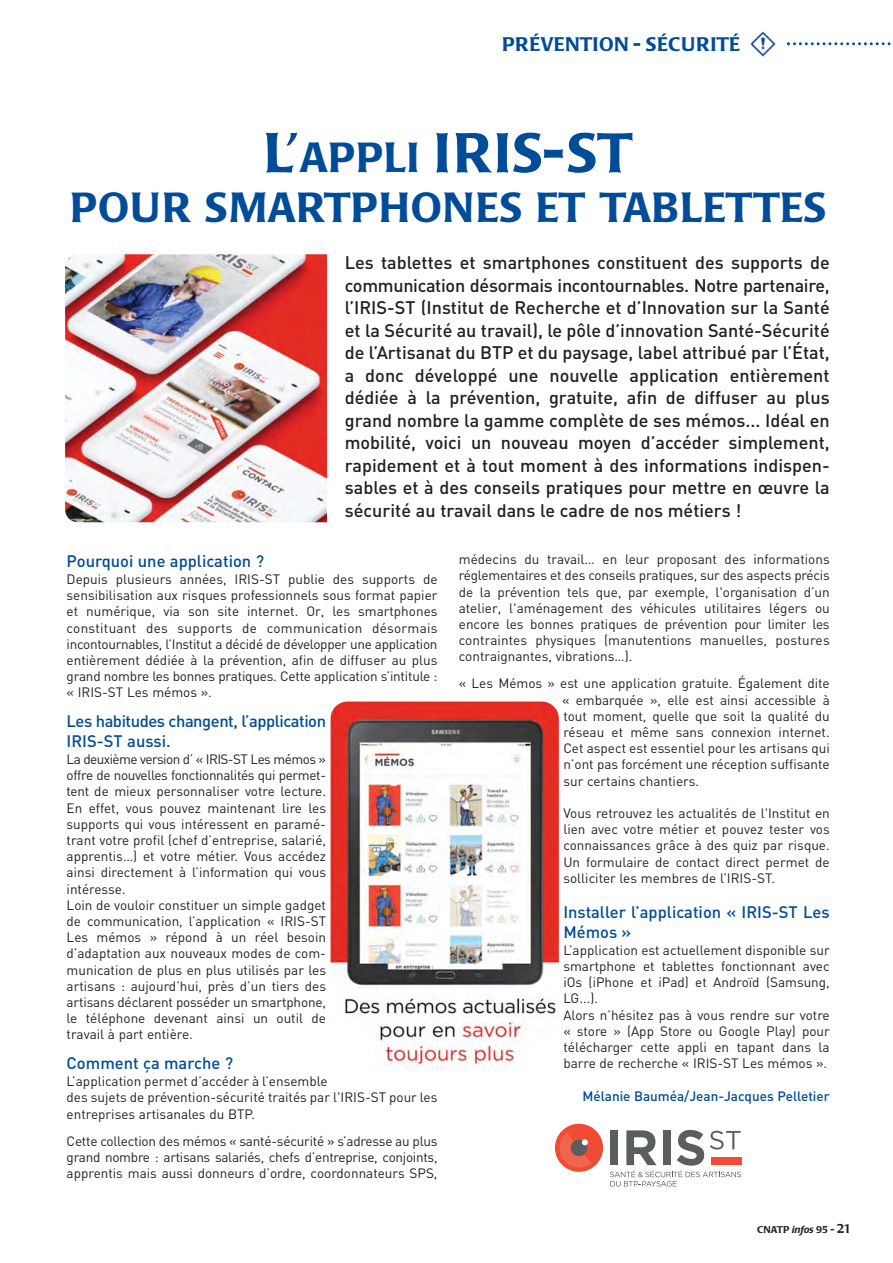
<style>
.page{position:relative;width:893px;height:1263px;background:#fff}
.page>*{position:absolute;margin:0;border:0;box-sizing:border-box;transform-origin:0 0}
.t1{font:500 55.5px "Poppl Laudatio";letter-spacing:.03em;color:#004c98}
.t2{font:500 41.7px "Poppl Laudatio";color:#004c98}
.t3{font:500 19.5px "Poppl Laudatio";letter-spacing:.02em;color:#004c98}
.t4{font:500 18px/22.5px "DIN";color:#231f20;text-align:justify}
.t5{font:500 16.5px/19.8px "DIN";color:#004c98}
.t6{font:500 16.5px/19.8px "DIN";letter-spacing:-.025em;color:#004c98}
.t7{font:13.5px/16.2px "DIN";color:#231f20;text-align:justify}
.t8{font:500 13.5px "DIN";color:#004c98}
.t9{font:500 9.75px "Poppl Laudatio";color:#231f20}
.s1{font-size:41.7px}
.s2{font-style:italic}
.s3{font-size:12.75px}
</style>
<div class="page">
<img style="left:65px;top:254px;width:261px;height:268px">
<div style="left:554px;top:1124px;width:48px;height:48px;background:#f04c33;border-radius:50%"></div>
<svg style="left:610px;top:1130px;width:130px;height:56px"></svg>
<div style="left:710px;top:1157px;width:31px;height:8px;background:#f04c33"></div>
<svg style="left:559px;top:1132px;width:32px;height:35px"></svg>
<img style="left:750px;top:31px;width:26px;height:26px">
<svg style="left:787px;top:42px;width:104px;height:3px"></svg>
<img style="left:330px;top:702px;width:228px;height:379px;border-radius:17px">
<h3 class="t3" style="left:502px;top:36px;width:239px">PRÉVENTION - SÉCURITÉ</h3>
<h1 class="t1" style="left:263px;top:130px;width:370px">L’<span class="s1">APPLI</span> IRIS-ST</h1>
<h2 class="t2" style="left:70px;top:190px;width:757px">POUR SMARTPHONES ET TABLETTES</h2>
<p class="t4" style="left:344px;top:253px;width:486px">Les tablettes et smartphones constituent des supports de communication désormais incontournables. Notre partenaire, l’IRIS-ST (Institut de Recherche et d’Innovation sur la Santé et la Sécurité au travail), le pôle d’innovation Santé-Sécurité de l’Artisanat du BTP et du paysage, label attribué par l’État, a donc développé une nouvelle application entièrement dédiée à la prévention, gratuite, afin de diffuser au plus grand nombre la gamme complète de ses mémos... Idéal en mobilité, voici un nouveau moyen d’accéder simplement, rapidement et à tout moment à des informations indispen&shy;sables et à des conseils pratiques pour mettre en œuvre la sécurité au travail dans le cadre de nos métiers !</p>
<p class="t5" style="left:67px;top:553px;width:199px">Pourquoi une application ?</p>
<p class="t7" style="left:67px;top:573px;width:372px">Depuis plusieurs années, IRIS-ST publie des supports de sensibilisation aux risques professionnels sous format papier et numérique, via son site internet. Or, les smartphones constituant des supports de communication désormais incontournables, l’Institut a décidé de développer une application entièrement dédiée à la prévention, afin de diffuser au plus grand nombre les bonnes pratiques. Cette application s’intitule : « IRIS-ST Les mémos ».</p>
<p class="t6" style="left:67px;top:713px;width:261px">Les habitudes changent, l’application<br>IRIS-ST aussi.</p>
<p class="t7" style="left:67px;top:753px;width:261px;text-align:left">La deuxième version d’ « IRIS-ST Les mémos » offre de nouvelles fonctionnalités qui permet&shy;tent de mieux personnaliser votre lecture.<br>En effet, vous pouvez maintenant lire les supports qui vous intéressent en paramé&shy;trant votre profil (chef d’entreprise, salarié, apprentis…) et votre métier. Vous accédez ainsi directement à l’information qui vous intéresse.<br>Loin de vouloir constituer un simple gadget de communication, l’application « IRIS-ST Les mémos » répond à un réel besoin d’adaptation aux nouveaux modes de com&shy;munication de plus en plus utilisés par les artisans : aujourd’hui, près d’un tiers des artisans déclarent posséder un smartphone, le téléphone devenant ainsi un outil de travail à part entière.</p>
<p class="t5" style="left:67px;top:1055px;width:168px">Comment ça marche ?</p>
<p class="t7" style="left:67px;top:1075px;width:372px;text-align:left">L’application permet d’accéder à l’ensemble<br>des sujets de prévention-sécurité traités par l'IRIS-ST pour les entreprises artisanales du BTP.</p>
<p class="t7" style="left:67px;top:1134px;width:372px">Cette collection des mémos « santé-sécurité » s’adresse au plus grand nombre : artisans salariés, chefs d’entreprise, conjoints, apprentis mais aussi donneurs d’ordre, coordonnateurs SPS,</p>
<p class="t7" style="left:458px;top:553px;width:372px">médecins du travail… en leur proposant des informations réglementaires et des conseils pratiques, sur des aspects précis de la prévention tels que, par exemple, l'organisation d’un atelier, l'aménagement des véhicules utilitaires légers ou encore les bonnes pratiques de prévention pour limiter les contraintes physiques (manutentions manuelles, postures contraignantes, vibrations…).</p>
<p class="t7" style="left:561px;top:677px;width:269px;text-indent:-103px">« Les Mémos » est une application gratuite. Également dite « embarquée », elle est ainsi accessible à tout moment, quelle que soit la qualité du réseau et même sans connexion internet.<br>Cet aspect est essentiel pour les artisans qui n’ont pas forcément une réception suffisante sur certains chantiers.</p>
<p class="t7" style="left:563px;top:807px;width:268px">Vous retrouvez les actualités de l'Institut en lien avec votre métier et pouvez tester vos connaissances grâce à des quiz par risque.<br>Un formulaire de contact direct permet de solliciter les membres de l’IRIS-ST.</p>
<p class="t5" style="left:563px;top:904px;width:268px">Installer l’application « IRIS-ST Les<br>Mémos »</p>
<p class="t7" style="left:563px;top:943px;width:268px;text-align:left">L’application est actuellement disponible sur smartphone et tablettes fonctionnant avec iOs (iPhone et iPad) et Androïd (Samsung, LG...).<br>Alors n’hésitez pas à vous rendre sur votre « store » (App Store ou Google Play) pour télécharger cette appli en tapant dans la barre de recherche « IRIS-ST Les mémos ».</p>
<p class="t8" style="left:582px;top:1091px;width:249px">Mélanie Bauméa/Jean-Jacques Pelletier</p>
<p class="t9" style="left:756px;top:1225px;width:95px">CNATP <span class="s2">infos</span> 95 - <span class="s3">21</span></p>
</div>
